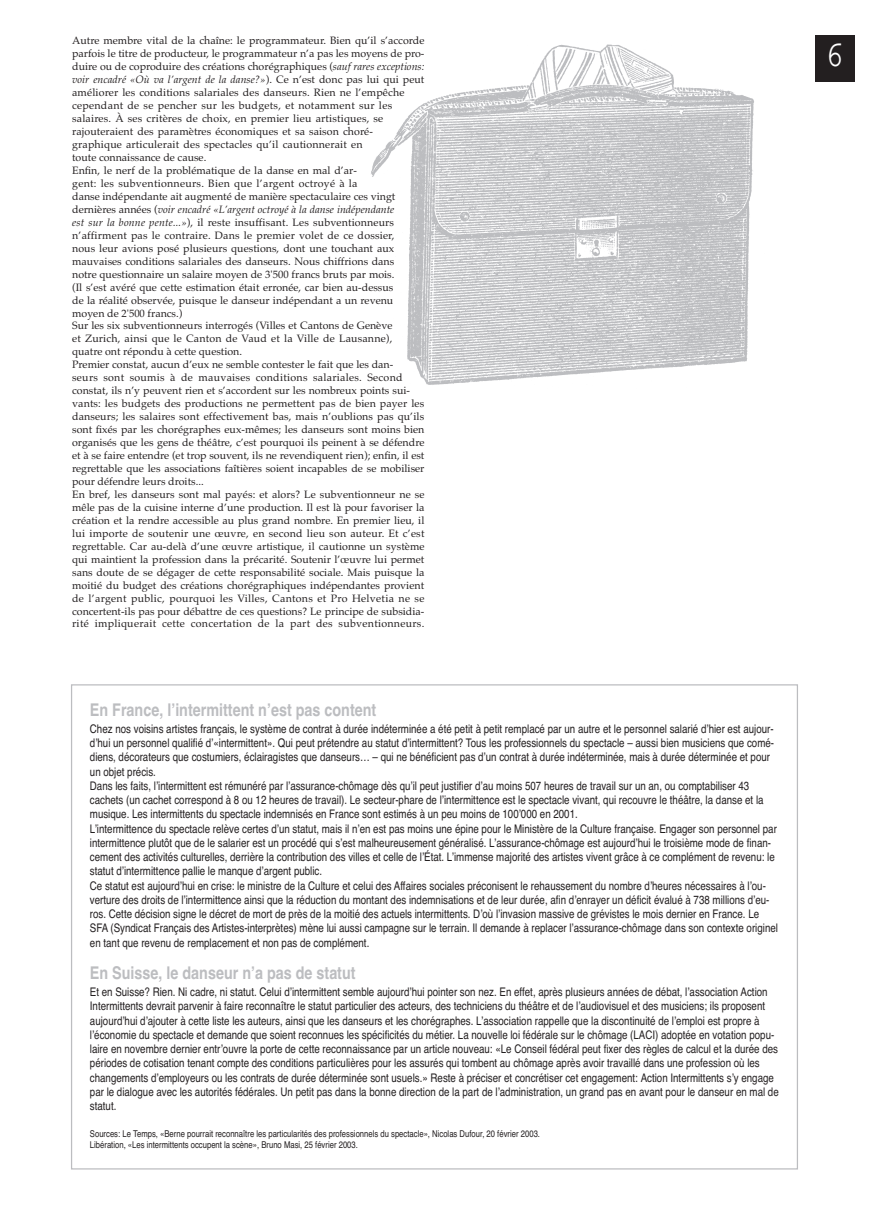
<style>
.page{position:relative;width:869px;height:1205px;background:#fff}
.page>*{position:absolute;margin:0;border:0;box-sizing:border-box;transform-origin:0 0}
.t1{font:36.25px "Courier";color:#fff;scale:.85 1}
.t2{font:700 condensed 17.5px "Helvetica";color:#bcbdc0}
.t3{font:condensed 11.88px/14.2px "Helvetica";color:#231f20}
.t4{font:10.62px/13px "Palatino";color:#231f20}
.t5{font:condensed 9.38px/11.2px "Helvetica";color:#231f20}
.s1{font-style:italic}
</style>
<div class="page">
<div style="left:815px;top:35px;width:39px;height:46px;background:#231f20"></div>
<img style="left:371px;top:44px;width:383px;height:341px">
<p class="t4" style="left:72px;top:34px;width:354px">Autre membre vital de la chaîne: le programmateur. Bien qu’il s’accorde parfois le titre de producteur, le programmateur n’a pas les moyens de pro&shy;duire ou de coproduire des créations chorégraphiques (<span class="s1">sauf rares exceptions: voir encadré «Où va l’argent de la danse?»</span>). Ce n’est donc pas lui qui peut améliorer les conditions salariales des danseurs. Rien ne l’empêche cependant de se pencher sur les budgets, et notamment sur les salaires. À ses critères de choix, en premier lieu artistiques, se rajouteraient des paramètres économiques et sa saison choré&shy;graphique articulerait des spectacles qu’il cautionnerait en<br>toute connaissance de cause.<br>Enfin, le nerf de la problématique de la danse en mal d’ar-<br>gent: les subventionneurs. Bien que l’argent octroyé à la<br>danse indépendante ait augmenté de manière spectaculaire ces vingt dernières années (<span class="s1">voir encadré «L’argent octroyé à la danse indépendante<br>est sur la bonne pente...»</span>), il reste insuffisant. Les subventionneurs n’affirment pas le contraire. Dans le premier volet de ce dossier,<br>nous leur avions posé plusieurs questions, dont une touchant aux mauvaises conditions salariales des danseurs. Nous chiffrions dans<br>notre questionnaire un salaire moyen de 3'500 francs bruts par mois.<br>(Il s’est avéré que cette estimation était erronée, car bien au-dessus<br>de la réalité observée, puisque le danseur indépendant a un revenu moyen de 2'500 francs.)<br>Sur les six subventionneurs interrogés (Villes et Cantons de Genève<br>et Zurich, ainsi que le Canton de Vaud et la Ville de Lausanne), quatre ont répondu à cette question.<br>Premier constat, aucun d’eux ne semble contester le fait que les dan-<br>seurs sont soumis à de mauvaises conditions salariales. Second constat, ils n’y peuvent rien et s’accordent sur les nombreux points sui&shy;vants: les budgets des productions ne permettent pas de bien payer les danseurs; les salaires sont effectivement bas, mais n’oublions pas qu’ils sont fixés par les chorégraphes eux-mêmes; les danseurs sont moins bien organisés que les gens de théâtre, c’est pourquoi ils peinent à se défendre et à se faire entendre (et trop souvent, ils ne revendiquent rien); enfin, il est regrettable que les associations faîtières soient incapables de se mobiliser pour défendre leurs droits...<br>En bref, les danseurs sont mal payés: et alors? Le subventionneur ne se mêle pas de la cuisine interne d’une production. Il est là pour favoriser la création et la rendre accessible au plus grand nombre. En premier lieu, il lui importe de soutenir une œuvre, en second lieu son auteur. Et c’est regrettable. Car au-delà d’une œuvre artistique, il cautionne un système qui maintient la profession dans la précarité. Soutenir l’œuvre lui permet sans doute de se dégager de cette responsabilité sociale. Mais puisque la moitié du budget des créations chorégraphiques indépendantes provient de l’argent public, pourquoi les Villes, Cantons et Pro Helvetia ne se concertent-ils pas pour débattre de ces questions? Le principe de subsidia&shy;rité impliquerait cette concertation de la part des subventionneurs.</p>
<h2 class="t2" style="left:90px;top:700px;width:288px">En France, l’intermittent n’est pas content</h2>
<p class="t3" style="left:90px;top:722px;width:689px">Chez nos voisins artistes français, le système de contrat à durée indéterminée a été petit à petit remplacé par un autre et le personnel salarié d’hier est aujour&shy;d’hui un personnel qualifié d’«intermittent». Qui peut prétendre au statut d’intermittent? Tous les professionnels du spectacle – aussi bien musiciens que comé&shy;diens, décorateurs que costumiers, éclairagistes que danseurs… – qui ne bénéficient pas d’un contrat à durée indéterminée, mais à durée déterminée et pour un objet précis.<br>Dans les faits, l’intermittent est rémunéré par l’assurance-chômage dès qu’il peut justifier d’au moins 507 heures de travail sur un an, ou comptabiliser 43 cachets (un cachet correspond à 8 ou 12 heures de travail). Le secteur-phare de l’intermittence est le spectacle vivant, qui recouvre le théâtre, la danse et la musique. Les intermittents du spectacle indemnisés en France sont estimés à un peu moins de 100’000 en 2001.<br>L’intermittence du spectacle relève certes d’un statut, mais il n’en est pas moins une épine pour le Ministère de la Culture française. Engager son personnel par intermittence plutôt que de le salarier est un procédé qui s’est malheureusement généralisé. L’assurance-chômage est aujourd’hui le troisième mode de finan&shy;cement des activités culturelles, derrière la contribution des villes et celle de l’État. L’immense majorité des artistes vivent grâce à ce complément de revenu: le statut d’intermittence pallie le manque d’argent public.<br>Ce statut est aujourd’hui en crise: le ministre de la Culture et celui des Affaires sociales préconisent le rehaussement du nombre d’heures nécessaires à l’ou&shy;verture des droits de l’intermittence ainsi que la réduction du montant des indemnisations et de leur durée, afin d’enrayer un déficit évalué à 738 millions d’eu&shy;ros. Cette décision signe le décret de mort de près de la moitié des actuels intermittents. D’où l’invasion massive de grévistes le mois dernier en France. Le SFA (Syndicat Français des Artistes-interprètes) mène lui aussi campagne sur le terrain. Il demande à replacer l’assurance-chômage dans son contexte originel en tant que revenu de remplacement et non pas de complément.</p>
<h2 class="t2" style="left:90px;top:963px;width:267px">En Suisse, le danseur n’a pas de statut</h2>
<p class="t3" style="left:90px;top:985px;width:690px">Et en Suisse? Rien. Ni cadre, ni statut. Celui d’intermittent semble aujourd’hui pointer son nez. En effet, après plusieurs années de débat, l’association Action Intermittents devrait parvenir à faire reconnaître le statut particulier des acteurs, des techniciens du théâtre et de l’audiovisuel et des musiciens; ils proposent aujourd’hui d’ajouter à cette liste les auteurs, ainsi que les danseurs et les chorégraphes. L’association rappelle que la discontinuité de l’emploi est propre à l’économie du spectacle et demande que soient reconnues les spécificités du métier. La nouvelle loi fédérale sur le chômage (LACI) adoptée en votation popu&shy;laire en novembre dernier entr’ouvre la porte de cette reconnaissance par un article nouveau: «Le Conseil fédéral peut fixer des règles de calcul et la durée des périodes de cotisation tenant compte des conditions particulières pour les assurés qui tombent au chômage après avoir travaillé dans une profession où les changements d’employeurs ou les contrats de durée déterminée sont usuels.» Reste à préciser et concrétiser cet engagement: Action Intermittents s’y engage par le dialogue avec les autorités fédérales. Un petit pas dans la bonne direction de la part de l’administration, un grand pas en avant pour le danseur en mal de statut.</p>
<p class="t5" style="left:90px;top:1128px;width:451px">Sources: Le Temps, «Berne pourrait reconnaître les particularités des professionnels du spectacle», Nicolas Dufour, 20 février 2003.<br>Libération, «Les intermittents occupent la scène», Bruno Masi, 25 février 2003.</p>
<h1 class="t1" style="left:825px;top:43px;width:23px">6</h1>
</div>
